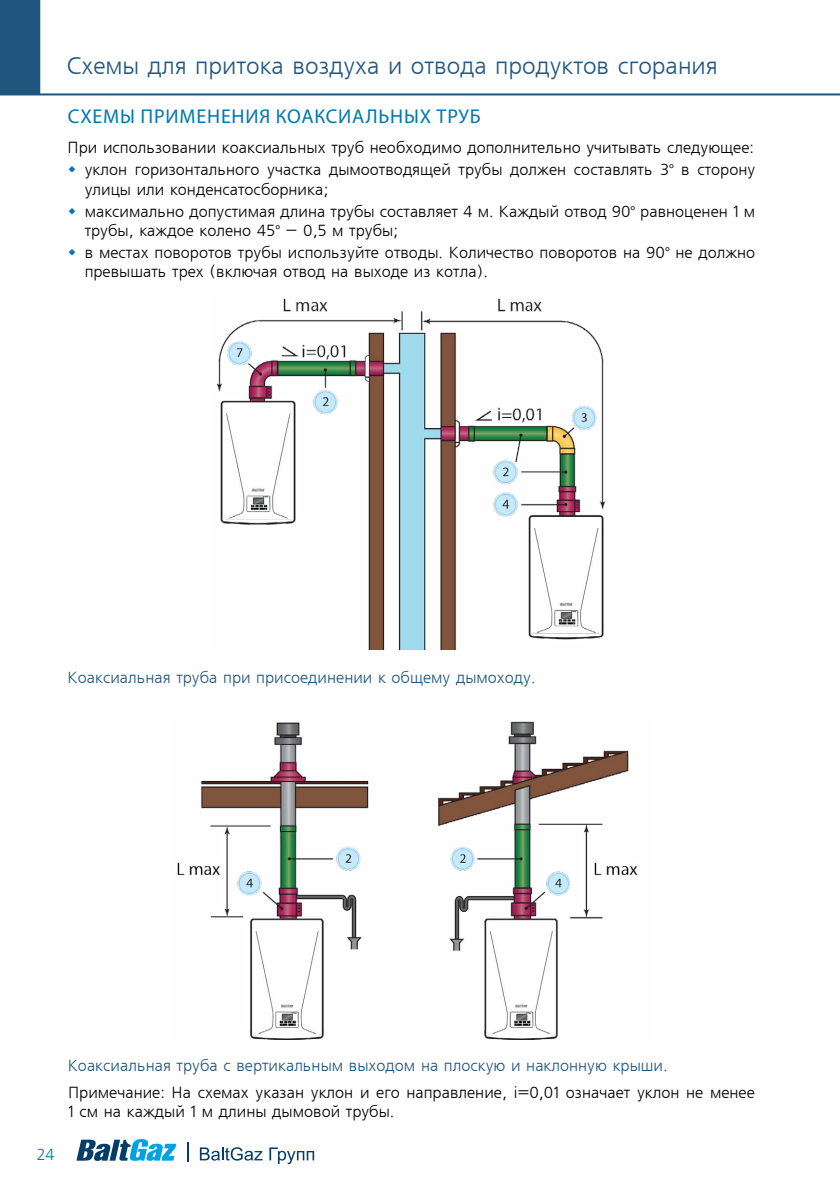
<style>
.page{position:relative;width:840px;height:1191px;background:#fff}
.page>*{position:absolute;margin:0;border:0;box-sizing:border-box;transform-origin:0 0}
.t1{font:24px "Free Set CTT";color:#20567e}
.t2{font:20px "Myriad Pro";letter-spacing:.04em;color:#0077ae}
.t3{font:16px/22px "Free Set CTT";color:#000}
.t4{font:16px "Free Set CTT";color:#20567e}
.t5{font:16px "Free Set CTT";color:#0077ae}
.s1{font-family:"Myriad Pro";font-stretch:condensed}
</style>
<div class="page">
<svg style="left:200px;top:1147px;width:62px;height:13px"></svg>
<svg style="left:269px;top:1147px;width:45px;height:17px"></svg>
<hr style="left:187px;top:1142px;width:2px;height:20px;background:#003e69">
<svg style="left:76px;top:1139px;width:100px;height:21px"></svg>
<hr style="left:0;top:93px;width:839px;height:2px;background:#20567e">
<div style="left:0;top:0;width:38px;height:93px;background:#20567e"></div>
<hr style="left:38px;top:0;width:2px;height:94px;background:#20567e">
<img style="left:216px;top:298px;width:390px;height:351px">
<img style="left:177px;top:721px;width:461px;height:318px">
<h1 class="t1" style="left:67px;top:53px;width:652px">Схемы для притока воздуха и отвода продуктов сгорания</h1>
<p class="t2" style="left:68px;top:104px;width:414px">схемы применения коаксиальных труб</p>
<p class="t3" style="left:68px;top:138px;width:688px;text-align:right">При использовании коаксиальных труб необходимо дополнительно учитывать следующее: уклон горизонтального участка дымоотводящей трубы должен составлять 3<span class="s1">°</span> в сторону</p>
<p class="t3" style="left:85px;top:179px;width:671px">улицы или конденсатосборника;<br>максимально допустимая длина трубы составляет 4 м. Каждый отвод 90<span class="s1">°</span> равноценен 1 м</p>
<p class="t3" style="left:85px;top:220px;width:671px">трубы, каждое колено 45<span class="s1">°</span> – 0,5 м трубы;<br>в местах поворотов трубы используйте отводы. Количество поворотов на 90<span class="s1">°</span> не должно</p>
<p class="t3" style="left:85px;top:261px;width:404px">превышать трех (включая отвод на выходе из котла).</p>
<p class="t4" style="left:68px;top:669px;width:469px">Коаксиальная труба при присоединении к общему дымоходу.</p>
<p class="t5" style="left:37px;top:1146px;width:19px">24</p>
<p class="t4" style="left:68px;top:1057px;width:601px">Коаксиальная труба с вертикальным выходом на плоскую и наклонную крыши.</p>
<p class="t3" style="left:68px;top:1083px;width:687px;line-height:19.2px">Примечание: На схемах указан уклон и его направление, i=0,01 означает уклон не менее<br>1 см на каждый 1 м длины дымовой трубы.</p>
</div>
